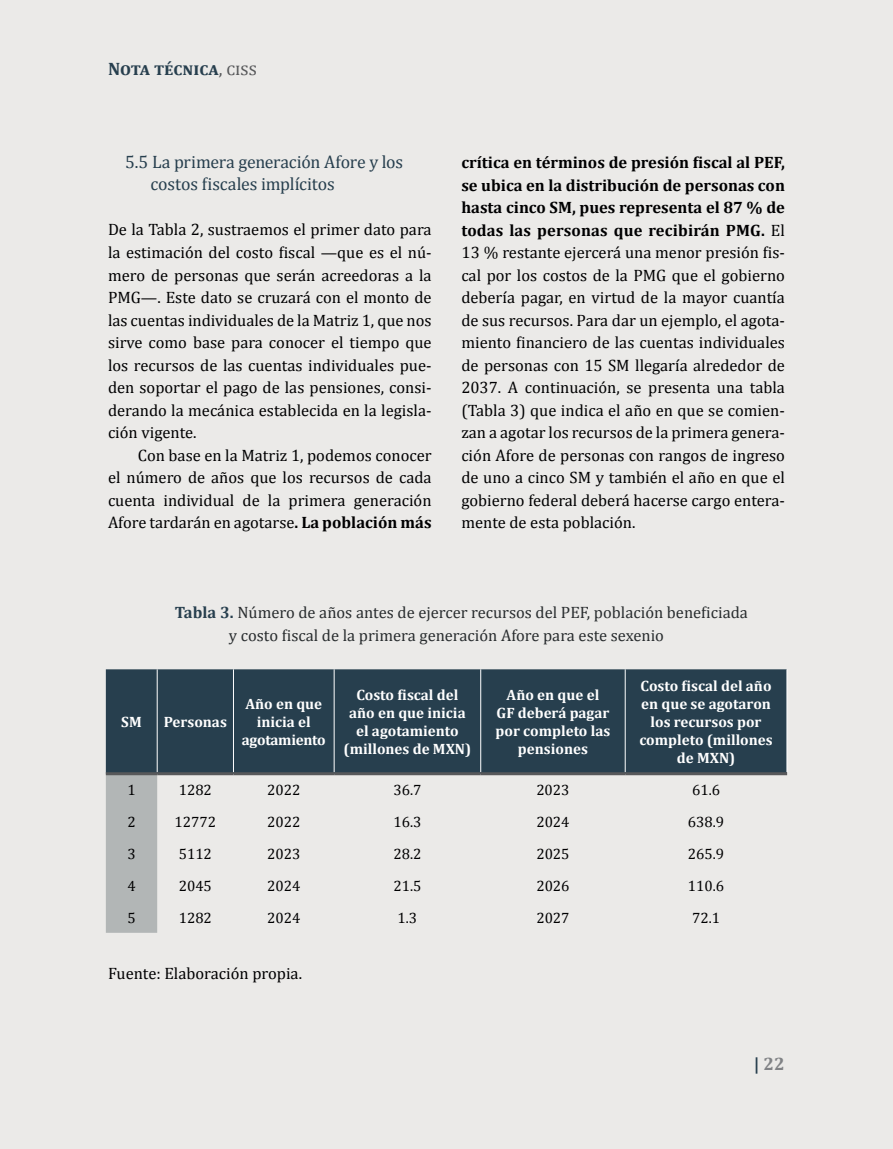
<style>
.page{position:relative;width:893px;height:1149px;background:#fff}
.page>*{position:absolute;margin:0;border:0;box-sizing:border-box;transform-origin:0 0}
.t1{font:18px/22.5px "Cambria";letter-spacing:-.01em;color:#273f4e}
.t2{font:700 18px "Cambria";color:#273f4e}
.t3{font:700 18px "Cambria";color:#808285}
.t4{font:16.5px/22.5px "Cambria";color:#000001;text-align:justify}
.t5{font:16.5px/22.5px "Cambria";color:#292d2f}
.t6{font:700 15px/18px "Cambria";color:#fff;text-align:center}
.t7{font:15px "Cambria";color:#000001}
.s1{font-weight:400;color:#57585a}
.s2{font-weight:700}
.s3{font-weight:700;color:#273f4e}
.s4{color:#273f4e}
</style>
<div class="page">
<div style="left:0;top:0;width:893px;height:1148px;background:#ebeae8"></div>
<div style="left:106px;top:669px;width:681px;height:103px;background:#273f4e"></div>
<div style="left:106px;top:775px;width:51px;height:157px;background:#b2b6b6"></div>
<hr style="left:157px;top:669px;width:1px;height:103px;background:#fff">
<hr style="left:233px;top:669px;width:1px;height:103px;background:#fff">
<hr style="left:334px;top:669px;width:1px;height:103px;background:#fff">
<hr style="left:480px;top:669px;width:1px;height:103px;background:#fff">
<hr style="left:625px;top:669px;width:1px;height:103px;background:#fff">
<hr style="left:787px;top:669px;width:1px;height:103px;background:#fff">
<hr style="left:106px;top:772px;width:51px;height:3px;background:#57585a">
<hr style="left:157px;top:772px;width:76px;height:3px;background:#57585a">
<hr style="left:233px;top:772px;width:101px;height:3px;background:#57585a">
<hr style="left:334px;top:772px;width:147px;height:3px;background:#57585a">
<hr style="left:481px;top:772px;width:144px;height:3px;background:#57585a">
<hr style="left:625px;top:772px;width:162px;height:3px;background:#57585a">
<p class="t2" style="left:108px;top:56px;width:150px">Nota técnica<span class="s1">, ciss</span></p>
<p class="t1" style="left:151px;top:150px;width:254px;text-indent:-26px">5.5 La primera generación Afore y los costos fiscales implícitos</p>
<p class="t4" style="left:108px;top:218px;width:325px">De la Tabla 2, sustraemos el primer dato para la estimación del costo fiscal —que es el nú&shy;mero de personas que serán acreedoras a la PMG—. Este dato se cruzará con el monto de las cuentas individuales de la Matriz 1, que nos sirve como base para conocer el tiempo que los recursos de las cuentas individuales pue&shy;den soportar el pago de las pensiones, consi&shy;derando la mecánica establecida en la legisla&shy;ción vigente.</p>
<p class="t4" style="left:108px;top:444px;width:325px;text-indent:30px">Con base en la Matriz 1, podemos conocer el número de años que los recursos de cada cuenta individual de la primera generación Afore tardarán en agotarse<span class="s2">. La población más</span></p>
<p class="t4" style="left:461px;top:151px;width:325px"><span class="s2">crítica en términos de presión fiscal al PEF, se ubica en la distribución de personas con hasta cinco SM, pues representa el 87 % de todas las personas que recibirán PMG.</span> El 13 % restante ejercerá una menor presión fis&shy;cal por los costos de la PMG que el gobierno debería pagar, en virtud de la mayor cuantía de sus recursos. Para dar un ejemplo, el agota&shy;miento financiero de las cuentas individuales de personas con 15 SM llegaría alrededor de 2037. A continuación, se presenta una tabla (Tabla 3) que indica el año en que se comien&shy;zan a agotar los recursos de la primera genera&shy;ción Afore de personas con rangos de ingreso de uno a cinco SM y también el año en que el gobierno federal deberá hacerse cargo entera&shy;mente de esta población.</p>
<p class="t5" style="left:229px;top:601px;width:521px;text-indent:-54px"><span class="s3">Tabla 3.</span> Número de años antes de ejercer recursos del PEF, población beneficiada y costo fiscal de la primera generación Afore para este sexenio</p>
<p class="t6" style="left:121px;top:712px;width:22px">SM</p>
<p class="t6" style="left:164px;top:712px;width:65px">Personas</p>
<p class="t6" style="left:242px;top:694px;width:85px">Año en que inicia el agotamiento</p>
<p class="t6" style="left:344px;top:685px;width:129px">Costo fiscal del año en que inicia el agotamiento (millones de MXN)</p>
<p class="t6" style="left:496px;top:685px;width:116px">Año en que el<br>GF deberá pagar por completo las pensiones</p>
<p class="t6" style="left:639px;top:676px;width:135px">Costo fiscal del año en que se agotaron los recursos por completo (millones de MXN)</p>
<p class="t7" style="left:127px;top:781px;width:10px">1</p>
<p class="t7" style="left:179px;top:781px;width:35px">1282</p>
<p class="t7" style="left:267px;top:781px;width:35px">2022</p>
<p class="t7" style="left:393px;top:781px;width:30px">36.7</p>
<p class="t7" style="left:536px;top:781px;width:35px">2023</p>
<p class="t7" style="left:692px;top:781px;width:30px">61.6</p>
<p class="t7" style="left:127px;top:812px;width:10px">2</p>
<p class="t7" style="left:175px;top:812px;width:43px">12772</p>
<p class="t7" style="left:267px;top:812px;width:35px">2022</p>
<p class="t7" style="left:393px;top:812px;width:30px">16.3</p>
<p class="t7" style="left:536px;top:812px;width:35px">2024</p>
<p class="t7" style="left:688px;top:812px;width:38px">638.9</p>
<p class="t7" style="left:127px;top:844px;width:10px">3</p>
<p class="t7" style="left:179px;top:844px;width:35px">5112</p>
<p class="t7" style="left:267px;top:844px;width:35px">2023</p>
<p class="t7" style="left:393px;top:844px;width:30px">28.2</p>
<p class="t7" style="left:536px;top:844px;width:35px">2025</p>
<p class="t7" style="left:688px;top:844px;width:38px">265.9</p>
<p class="t7" style="left:127px;top:876px;width:10px">4</p>
<p class="t7" style="left:179px;top:876px;width:35px">2045</p>
<p class="t7" style="left:267px;top:876px;width:35px">2024</p>
<p class="t7" style="left:393px;top:876px;width:30px">21.5</p>
<p class="t7" style="left:536px;top:876px;width:35px">2026</p>
<p class="t7" style="left:688px;top:876px;width:38px">110.6</p>
<p class="t7" style="left:127px;top:908px;width:10px">5</p>
<p class="t7" style="left:179px;top:908px;width:35px">1282</p>
<p class="t7" style="left:267px;top:908px;width:35px">2024</p>
<p class="t7" style="left:398px;top:908px;width:21px">1.3</p>
<p class="t7" style="left:536px;top:908px;width:35px">2027</p>
<p class="t7" style="left:692px;top:908px;width:30px">72.1</p>
<p class="t4" style="left:108px;top:961px;width:196px">Fuente: Elaboración propia.</p>
<p class="t3" style="left:754px;top:1050px;width:33px"><span class="s4">|</span> 22</p>
</div>
